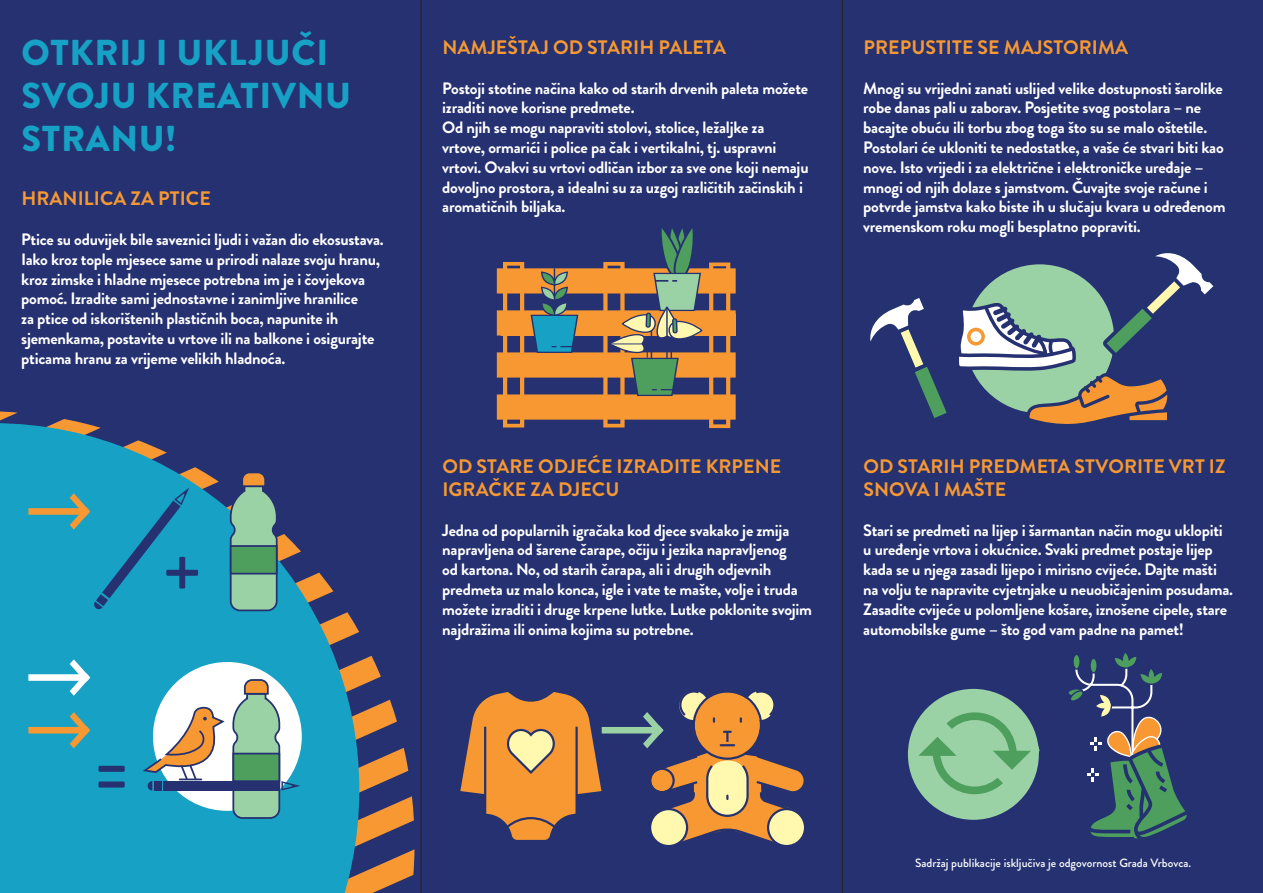
<style>
.page{position:relative;width:1263px;height:893px;background:#fff}
.page>*{position:absolute;margin:0;border:0;box-sizing:border-box;transform-origin:0 0}
.t1{font:900 36px/43.2px "Brandon Grotesque";letter-spacing:.02em;color:#16a1c5}
.t2{font:700 19.5px/23.4px "Brandon Grotesque";letter-spacing:.005em;color:#f79832}
.t3{font:700 16.5px/19.8px "Brandon Grotesque";letter-spacing:-.015em;color:#fff}
.t4{font:500 12px "Brandon Grotesque";color:#fff}
</style>
<div class="page">
<div style="left:842px;top:0;width:421px;height:893px;background:#253171"></div>
<div style="left:0;top:0;width:421px;height:893px;background:#253171"></div>
<div style="left:421px;top:0;width:422px;height:893px;background:#253171"></div>
<svg style="left:0;top:411px;width:414px;height:482px"></svg>
<hr style="left:421px;top:0;width:1px;height:893px;background:#231f20">
<hr style="left:842px;top:0;width:1px;height:893px;background:#231f20">
<svg style="left:0;top:423px;width:359px;height:470px;fill:#16a1c5"></svg>
<div style="left:153px;top:662px;width:149px;height:149px;background:#fff;border-radius:50%"></div>
<svg style="left:229px;top:471px;width:49px;height:141px"></svg>
<svg style="left:99px;top:766px;width:26px;height:22px"></svg>
<svg style="left:140px;top:678px;width:160px;height:142px"></svg>
<div style="left:164px;top:781px;width:116px;height:9px;background:#253171"></div>
<div style="left:154px;top:781px;width:8px;height:9px;background:#253171"></div>
<svg style="left:28px;top:487px;width:170px;height:123px;background:#1d98ba"></svg>
<svg style="left:28px;top:659px;width:62px;height:37px;background:#53b9d4"></svg>
<svg style="left:28px;top:712px;width:62px;height:36px;background:#539e9c"></svg>
<svg style="left:497px;top:228px;width:239px;height:200px"></svg>
<svg style="left:460px;top:691px;width:344px;height:154px"></svg>
<svg style="left:870px;top:253px;width:344px;height:171px"></svg>
<svg style="left:1068px;top:653px;width:119px;height:186px"></svg>
<div style="left:908px;top:689px;width:131px;height:131px;background:#9bd2a5;border-radius:50%"></div>
<svg style="left:907px;top:701px;width:129px;height:104px"></svg>
<h1 class="t1" style="left:22px;top:31px;width:331px">OTKRIJ I UKLJUČI<br>SVOJU KREATIVNU<br>STRANU!</h1>
<p class="t2" style="left:21px;top:187px;width:191px">HRANILICA ZA PTICE</p>
<p class="t3" style="left:21px;top:230px;width:364px">Ptice su oduvijek bile saveznici ljudi i važan dio ekosustava.<br>Iako kroz tople mjesece same u prirodi nalaze svoju hranu, kroz zimske i hladne mjesece potrebna im je i čovjekova pomoć. Izradite sami jednostavne i zanimljive hranilice<br>za ptice od iskorištenih plastičnih boca, napunite ih sjemenkama, postavite u vrtove ili na balkone i osigurajte pticama hranu za vrijeme velikih hladnoća.</p>
<p class="t2" style="left:442px;top:36px;width:285px">NAMJEŠTAJ OD STARIH PALETA</p>
<p class="t3" style="left:442px;top:78px;width:368px">Postoji stotine načina kako od starih drvenih paleta možete izraditi nove korisne predmete.<br>Od njih se mogu napraviti stolovi, stolice, ležaljke za vrtove, ormarići i police pa čak i vertikalni, tj. uspravni vrtovi. Ovakvi su vrtovi odličan izbor za sve one koji nemaju dovoljno prostora, a idealni su za uzgoj različitih začinskih i aromatičnih biljaka.</p>
<p class="t2" style="left:863px;top:36px;width:266px">PREPUSTITE SE MAJSTORIMA</p>
<p class="t3" style="left:863px;top:78px;width:364px">Mnogi su vrijedni zanati uslijed velike dostupnosti šarolike robe danas pali u zaborav. Posjetite svog postolara – ne bacajte obuću ili torbu zbog toga što su se malo oštetile.<br>Postolari će ukloniti te nedostatke, a vaše će stvari biti kao nove. Isto vrijedi i za električne i elektroničke uređaje – mnogi od njih dolaze s jamstvom. Čuvajte svoje račune i potvrde jamstva kako biste ih u slučaju kvara u određenom vremenskom roku mogli besplatno popraviti.</p>
<p class="t2" style="left:442px;top:454px;width:341px">OD STARE ODJEĆE IZRADITE KRPENE<br>IGRAČKE ZA DJECU</p>
<p class="t3" style="left:442px;top:520px;width:371px">Jedna od popularnih igračaka kod djece svakako je zmija napravljena od šarene čarape, očiju i jezika napravljenog<br>od kartona. No, od starih čarapa, ali i drugih odjevnih predmeta uz malo konca, igle i vate te mašte, volje i truda možete izraditi i druge krpene lutke. Lutke poklonite svojim najdražima ili onima kojima su potrebne.</p>
<p class="t2" style="left:863px;top:454px;width:364px">OD STARIH PREDMETA STVORITE VRT IZ<br>SNOVA I MAŠTE</p>
<p class="t3" style="left:863px;top:520px;width:371px">Stari se predmeti na lijep i šarmantan način mogu uklopiti u uređenje vrtova i okućnice. Svaki predmet postaje lijep kada se u njega zasadi lijepo i mirisno cvijeće. Dajte mašti na volju te napravite cvjetnjake u neuobičajenim posudama.<br>Zasadite cvijeće u polomljene košare, iznošene cipele, stare automobilske gume – što god vam padne na pamet!</p>
<p class="t4" style="left:915px;top:855px;width:278px">Sadržaj publikacije isključiva je odgovornost Grada Vrbovca.</p>
</div>
